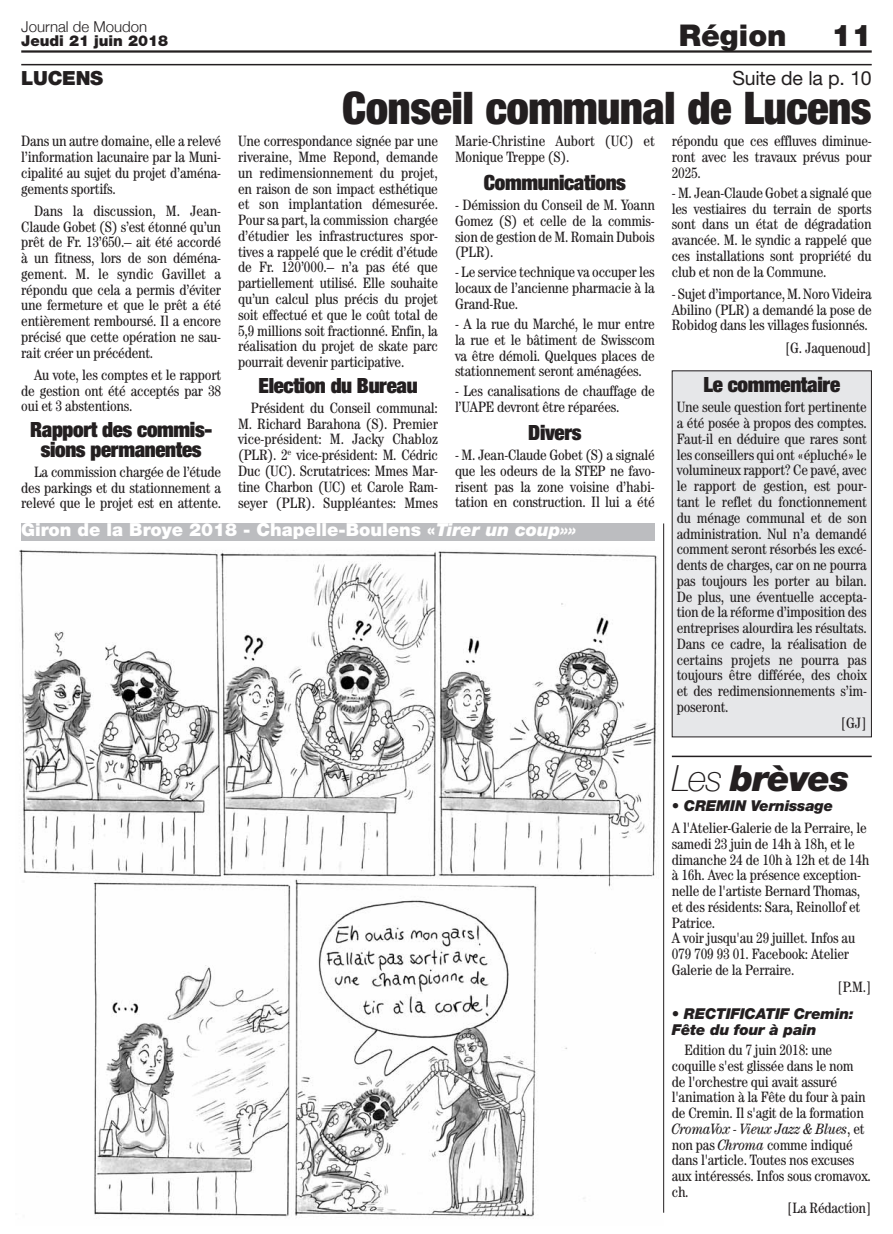
<style>
.page{position:relative;width:893px;height:1234px;background:#fff}
.page>*{position:absolute;margin:0;border:0;box-sizing:border-box;transform-origin:0 0}
.t1{font:900 condensed 45px "Helvetica Neue";letter-spacing:-.015em;color:#231f20}
.t2{font:italic 900 36px "Helvetica Neue";letter-spacing:-.03em;color:#231f20}
.t3{font:900 30px "Helvetica Neue";color:#231f20}
.t4{font:900 expanded 21px/19.5px "Helvetica Neue";letter-spacing:-.015em;color:#231f20;text-align:center}
.t5{font:19.5px "Helvetica Neue";letter-spacing:-.015em;color:#231f20}
.t6{font:900 19.5px "Helvetica Neue";letter-spacing:-.015em;color:#231f20}
.t7{font:900 18px "Helvetica Neue";color:#fff}
.t8{font:condensed 15px/15.8px "Century";letter-spacing:-.015em;color:#231f20;text-align:justify}
.t9{font:italic 900 15px/15.8px "Helvetica Neue";letter-spacing:-.015em;color:#231f20}
.t10{font:italic condensed 15px "Century";letter-spacing:-.015em;color:#231f20}
.t11{font:300 15px "Helvetica Neue";color:#231f20}
.t12{font:900 15px "Helvetica Neue";color:#231f20}
.s1{font-style:italic}
.s2{font-weight:100}
.s3{font-style:normal}
</style>
<div class="page">
<hr style="left:21px;top:50px;width:851px;height:3px;background:#231f20">
<hr style="left:21px;top:64px;width:851px;height:1px;background:#231f20">
<div style="left:672px;top:371px;width:199px;height:365px;background:#e6e7e9"></div>
<div style="left:672px;top:370px;width:200px;height:367px;border:1px solid #231f20"></div>
<img style="left:19px;top:549px;width:640px;height:669px">
<hr style="left:672px;top:755px;width:200px;height:2px;background:#231f20">
<hr style="left:663px;top:523px;width:1px;height:689px;background:#231f20">
<div style="left:21px;top:523px;width:634px;height:18px;background:#bcbdc0"></div>
<p class="t11" style="left:21px;top:15px;width:127px">Journal de Moudon</p>
<p class="t12" style="left:21px;top:31px;width:148px">Jeudi 21 juin 2018</p>
<h3 class="t3" style="left:679px;top:17px;width:109px">Région</h3>
<h3 class="t3" style="left:832px;top:17px;width:42px">11</h3>
<h3 class="t6" style="left:21px;top:66px;width:83px">LUCENS</h3>
<h3 class="t5" style="left:733px;top:66px;width:141px">Suite de la p. 10</h3>
<h1 class="t1" style="left:342px;top:80px;width:531px">Conseil communal de Lucens</h1>
<p class="t8" style="left:21px;top:133px;width:201px">Dans un autre domaine, elle a relevé l’information lacunaire par la Muni&shy;cipalité au sujet du projet d’aména&shy;gements sportifs.</p>
<p class="t8" style="left:21px;top:202px;width:201px;text-indent:13px">Dans la discussion, M. Jean-Claude Gobet (S) s’est étonné qu’un prêt de Fr. 13’650.– ait été accordé à un fitness, lors de son déména&shy;gement. M. le syndic Gavillet a répondu que cela a permis d’éviter une fermeture et que le prêt a été entièrement remboursé. Il a encore précisé que cette opération ne sau&shy;rait créer un précédent.</p>
<p class="t8" style="left:21px;top:366px;width:201px;text-indent:13px">Au vote, les comptes et le rapport de gestion ont été acceptés par 38 oui et 3 abstentions.</p>
<h3 class="t4" style="left:30px;top:419px;width:184px">Rapport des commis&shy;sions permanentes</h3>
<p class="t8" style="left:21px;top:463px;width:201px;text-indent:13px">La commission chargée de l’étude des parkings et du stationnement a relevé que le projet est en attente.</p>
<p class="t8" style="left:238px;top:133px;width:201px">Une correspondance signée par une riveraine, Mme Repond, demande un redimensionnement du projet, en raison de son impact esthétique et son implantation démesurée.<br>Pour sa part, la commission chargée d’étudier les infrastructures spor&shy;tives a rappelé que le crédit d’étude de Fr. 120’000.– n’a pas été que partiellement utilisé. Elle souhaite qu’un calcul plus précis du projet soit effectué et que le coût total de 5,9 millions soit fractionné. Enfin, la réalisation du projet de skate parc pourrait devenir participative.</p>
<h3 class="t4" style="left:258px;top:375px;width:161px">Election du Bureau</h3>
<p class="t8" style="left:238px;top:399px;width:201px;text-indent:13px">Président du Conseil communal:<br>M. Richard Barahona (S). Premier vice-président: M. Jacky Chabloz (PLR). 2<sup>e</sup> vice-président: M. Cédric Duc (UC). Scrutatrices: Mmes Mar&shy;tine Charbon (UC) et Carole Ram&shy;seyer (PLR). Suppléantes: Mmes</p>
<p class="t8" style="left:455px;top:133px;width:201px">Marie-Christine Aubort (UC) et<br>Monique Treppe (S).</p>
<h3 class="t4" style="left:484px;top:172px;width:144px">Communications</h3>
<p class="t8" style="left:455px;top:197px;width:201px">- Démission du Conseil de M. Yoann Gomez (S) et celle de la commis&shy;sion de gestion de M. Romain Dubois (PLR).</p>
<p class="t8" style="left:455px;top:264px;width:201px">- Le service technique va occuper les locaux de l’ancienne pharmacie à la Grand-Rue.</p>
<p class="t8" style="left:455px;top:316px;width:201px">- A la rue du Marché, le mur entre la rue et le bâtiment de Swisscom va être démoli. Quelques places de stationnement seront aménagées.</p>
<p class="t8" style="left:455px;top:383px;width:201px">- Les canalisations de chauffage de l’UAPE devront être réparées.</p>
<h3 class="t4" style="left:528px;top:422px;width:55px">Divers</h3>
<p class="t8" style="left:455px;top:447px;width:201px">- M. Jean-Claude Gobet (S) a signalé que les odeurs de la STEP ne favo&shy;risent pas la zone voisine d’habi&shy;tation en construction. Il lui a été</p>
<p class="t7" style="left:21px;top:519px;width:557px">Giron de la Broye 2018 - Chapelle-Boulens «<span class="s1">Tirer un coup»»</span></p>
<p class="t8" style="left:672px;top:133px;width:201px">répondu que ces effluves diminue&shy;ront avec les travaux prévus pour 2025.</p>
<p class="t8" style="left:672px;top:185px;width:201px">- M. Jean-Claude Gobet a signalé que les vestiaires du terrain de sports sont dans un état de dégradation avancée. M. le syndic a rappelé que ces installations sont propriété du club et non de la Commune.</p>
<p class="t8" style="left:672px;top:285px;width:201px">- Sujet d’importance, M. Noro Videira Abilino (PLR) a demandé la pose de Robidog dans les villages fusionnés.</p>
<p class="t8" style="left:785px;top:339px;width:89px">[G. Jaquenoud]</p>
<h3 class="t4" style="left:703px;top:374px;width:138px">Le commentaire</h3>
<p class="t8" style="left:677px;top:399px;width:192px">Une seule question fort pertinente</p>
<p class="t8" style="left:677px;top:415px;width:192px">a été posée à propos des comptes.</p>
<p class="t8" style="left:677px;top:430px;width:192px">Faut-il en déduire que rares sont</p>
<p class="t8" style="left:677px;top:446px;width:192px">les conseillers qui ont «épluché» le</p>
<p class="t8" style="left:677px;top:462px;width:192px">volumineux rapport? Ce pavé, avec</p>
<p class="t8" style="left:677px;top:478px;width:192px">le rapport de gestion, est pour-</p>
<p class="t8" style="left:677px;top:493px;width:192px">tant le reflet du fonctionnement</p>
<p class="t8" style="left:677px;top:509px;width:192px">du ménage communal et de son</p>
<p class="t8" style="left:677px;top:525px;width:192px">administration. Nul n’a demandé</p>
<p class="t8" style="left:677px;top:541px;width:192px">comment seront résorbés les excé-</p>
<p class="t8" style="left:677px;top:556px;width:192px">dents de charges, car on ne pourra</p>
<p class="t8" style="left:677px;top:572px;width:192px">pas toujours les porter au bilan.</p>
<p class="t8" style="left:677px;top:588px;width:192px">De plus, une éventuelle accepta-</p>
<p class="t8" style="left:677px;top:604px;width:192px">tion de la réforme d’imposition des</p>
<p class="t8" style="left:677px;top:619px;width:192px">entreprises alourdira les résultats.</p>
<p class="t8" style="left:677px;top:635px;width:192px">Dans ce cadre, la réalisation de</p>
<p class="t8" style="left:677px;top:651px;width:192px">certains projets ne pourra pas</p>
<p class="t8" style="left:677px;top:667px;width:192px">toujours être différée, des choix</p>
<p class="t8" style="left:677px;top:682px;width:192px">et des redimensionnements s’im-</p>
<p class="t8" style="left:677px;top:698px;width:53px">poseront.</p>
<p class="t8" style="left:841px;top:714px;width:28px">[GJ]</p>
<h2 class="t2" style="left:672px;top:756px;width:179px"><span class="s2">Les</span> brèves</h2>
<p class="t9" style="left:672px;top:797px;width:163px">• CREMIN Vernissage</p>
<p class="t8" style="left:672px;top:819px;width:196px">A l'Atelier-Galerie de la Perraire, le</p>
<p class="t8" style="left:672px;top:835px;width:184px">samedi 23 juin de 14h à 18h, et le</p>
<p class="t8" style="left:672px;top:851px;width:199px">dimanche 24 de 10h à 12h et de 14h</p>
<p class="t8" style="left:672px;top:867px;width:191px">à 16h. Avec la présence exception-</p>
<p class="t8" style="left:672px;top:882px;width:190px">nelle de l'artiste Bernard Thomas,</p>
<p class="t8" style="left:672px;top:898px;width:190px">et des résidents: Sara, Reinollof et</p>
<p class="t8" style="left:672px;top:914px;width:45px">Patrice.</p>
<p class="t8" style="left:672px;top:930px;width:185px">A voir jusqu'au 29 juillet. Infos au</p>
<p class="t8" style="left:672px;top:945px;width:179px">079 709 93 01. Facebook: Atelier</p>
<p class="t8" style="left:672px;top:961px;width:124px">Galerie de la Perraire.</p>
<p class="t8" style="left:837px;top:978px;width:36px">[P.M.]</p>
<p class="t9" style="left:672px;top:1005px;width:183px">• RECTIFICATIF Cremin:<br>Fête du four à pain</p>
<p class="t8" style="left:685px;top:1041px;width:149px">Edition du 7 juin 2018: une</p>
<p class="t8" style="left:672px;top:1057px;width:183px">coquille s'est glissée dans le nom</p>
<p class="t8" style="left:672px;top:1073px;width:167px">de l'orchestre qui avait assuré</p>
<p class="t8" style="left:672px;top:1088px;width:195px">l'animation à la Fête du four à pain</p>
<p class="t8" style="left:672px;top:1104px;width:194px">de Cremin. Il s'agit de la formation</p>
<p class="t10" style="left:672px;top:1119px;width:194px">CromaVox - Vieux Jazz &amp; Blues<span class="s3">, et</span></p>
<p class="t8" style="left:672px;top:1136px;width:182px">non pas <span class="s1">Chroma</span> comme indiqué</p>
<p class="t8" style="left:672px;top:1151px;width:184px">dans l'article. Toutes nos excuses</p>
<p class="t8" style="left:672px;top:1167px;width:200px">aux intéressés. Infos sous cromavox.</p>
<p class="t8" style="left:672px;top:1183px;width:18px">ch.</p>
<p class="t8" style="left:787px;top:1199px;width:86px">[La Rédaction]</p>
</div>
